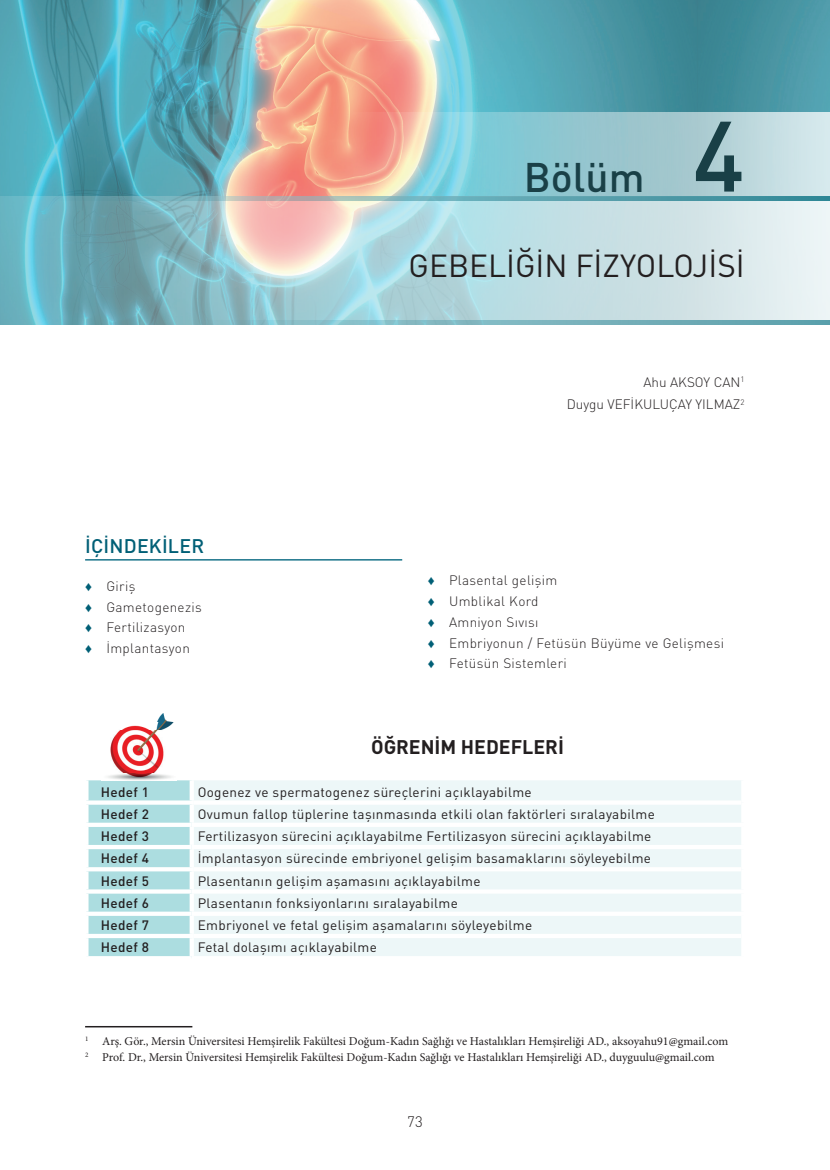
<style>
.page{position:relative;width:830px;height:1170px;background:#fff}
.page>*{position:absolute;margin:0;border:0;box-sizing:border-box;transform-origin:0 0}
.t1{font:500 98.1px "DIN Pro";color:#194047}
.t2{font:500 40.8px "DIN Pro";color:#194047}
.t3{font:31.5px "DIN Pro";color:#231f20}
.t4{font:700 19.5px "DIN Pro";color:#231f20}
.t5{font:500 19.5px "DIN Pro";letter-spacing:.01em;color:#005f76}
.t6{font:300 15px "DIN Pro";color:#231f20}
.t7{font:13.5px "DIN Pro";letter-spacing:.025em;color:#231f20}
.t8{font:300 13.5px/20.7px "DIN Pro";letter-spacing:.025em;color:#231f20}
.t9{font:500 13.5px "DIN Pro";letter-spacing:.025em;color:#231f20}
.t10{font:300 13.5px/22.5px "DIN Pro";color:#231f20;text-align:right}
.t11{font:12px/16.5px "Minion Pro";color:#231f20}
.s1{font-family:"Times New Roman";font-weight:400;color:#005f76}
</style>
<div class="page">
<img style="left:0;top:0;width:829px;height:196px">
<svg style="left:0;top:196px;width:829px;height:129px;background:#b0d0d6"></svg>
<svg style="left:304px;top:112px;width:525px;height:84px;background:#b2c7c7"></svg>
<svg style="left:51px;top:320px;width:778px;height:5px;background:#77b2bc"></svg>
<svg style="left:51px;top:196px;width:778px;height:5px;background:#6fa6af"></svg>
<hr style="left:85px;top:1025px;width:107px;height:2px;background:#231f20">
<div style="left:88px;top:780px;width:101px;height:176px;background:#acdde0"></div>
<div style="left:194px;top:780px;width:546px;height:176px;background:#edf7f8"></div>
<svg style="left:86px;top:800px;width:106px;height:4px"></svg>
<svg style="left:86px;top:822px;width:106px;height:4px"></svg>
<div style="left:84px;top:844px;width:108px;height:5px;background:#fff"></div>
<svg style="left:87px;top:867px;width:104px;height:4px"></svg>
<svg style="left:86px;top:889px;width:106px;height:4px"></svg>
<svg style="left:86px;top:911px;width:106px;height:4px"></svg>
<div style="left:84px;top:933px;width:110px;height:5px;background:#fff"></div>
<svg style="left:194px;top:822px;width:547px;height:4px"></svg>
<div style="left:192px;top:844px;width:553px;height:5px;background:#fff"></div>
<hr style="left:192px;top:889px;width:553px;height:4px;background:#fff">
<hr style="left:192px;top:911px;width:553px;height:4px;background:#fff">
<hr style="left:194px;top:800px;width:546px;height:4px;background:#fff">
<hr style="left:194px;top:867px;width:546px;height:4px;background:#fff">
<div style="left:194px;top:933px;width:546px;height:5px;background:#fff"></div>
<img style="left:108px;top:772px;width:63px;height:8px">
<img style="left:110px;top:730px;width:54px;height:42px">
<img style="left:122px;top:721px;width:52px;height:9px">
<img style="left:158px;top:713px;width:9px;height:8px">
<hr style="left:85px;top:559px;width:317px;height:1px;background:#1b748b">
<h2 class="t2" style="left:523px;top:149px;width:122px">Bölüm</h2>
<h1 class="t1" style="left:692px;top:89px;width:54px">4</h1>
<h3 class="t3" style="left:408px;top:244px;width:337px">GEBELİĞİN FİZYOLOJİSİ</h3>
<p class="t10" style="left:566px;top:370px;width:179px">Ahu AKSOY CAN<sup>1<br></sup>Duygu VEFİKULUÇAY YILMAZ<sup>2</sup></p>
<h3 class="t5" style="left:85px;top:532px;width:120px">İÇİNDEKİLER</h3>
<p class="t8" style="left:85px;top:575px;width:118px"><span class="s1">♦</span> Giriş<br><span class="s1">♦</span> Gametogenezis <span class="s1">♦</span> Fertilizasyon<br><span class="s1">♦</span> İmplantasyon</p>
<p class="t8" style="left:427px;top:569px;width:297px"><span class="s1">♦</span> Plasental gelişim<br><span class="s1">♦</span> Umblikal Kord<br><span class="s1">♦</span> Amniyon Sıvısı<br><span class="s1">♦</span> Embriyonun / Fetüsün Büyüme ve Gelişmesi <span class="s1">♦</span> Fetüsün Sistemleri</p>
<h3 class="t4" style="left:371px;top:733px;width:194px">ÖĞRENİM HEDEFLERİ</h3>
<p class="t9" style="left:101px;top:782px;width:50px">Hedef 1</p>
<p class="t7" style="left:197px;top:782px;width:335px">Oogenez ve spermatogenez süreçlerini açıklayabilme</p>
<p class="t9" style="left:101px;top:804px;width:50px">Hedef 2</p>
<p class="t7" style="left:197px;top:804px;width:458px">Ovumun fallop tüplerine taşınmasında etkili olan faktörleri sıralayabilme</p>
<p class="t9" style="left:101px;top:827px;width:50px">Hedef 3</p>
<p class="t7" style="left:197px;top:827px;width:455px">Fertilizasyon sürecini açıklayabilme Fertilizasyon sürecini açıklayabilme</p>
<p class="t9" style="left:101px;top:849px;width:50px">Hedef 4</p>
<p class="t7" style="left:197px;top:849px;width:454px">İmplantasyon sürecinde embriyonel gelişim basamaklarını söyleyebilme</p>
<p class="t9" style="left:101px;top:871px;width:50px">Hedef 5</p>
<p class="t7" style="left:197px;top:871px;width:284px">Plasentanın gelişim aşamasını açıklayabilme</p>
<p class="t9" style="left:101px;top:893px;width:50px">Hedef 6</p>
<p class="t7" style="left:197px;top:893px;width:261px">Plasentanın fonksiyonlarını sıralayabilme</p>
<p class="t9" style="left:101px;top:915px;width:50px">Hedef 7</p>
<p class="t7" style="left:197px;top:915px;width:336px">Embriyonel ve fetal gelişim aşamalarını söyleyebilme</p>
<p class="t9" style="left:101px;top:938px;width:50px">Hedef 8</p>
<p class="t7" style="left:197px;top:938px;width:181px">Fetal dolaşımı açıklayabilme</p>
<p class="t11" style="left:85px;top:1032px;width:644px"><sup>1</sup> Arş. Gör., Mersin Üniversitesi Hemşirelik Fakültesi Doğum-Kadın Sağlığı ve Hastalıkları Hemşireliği AD., aksoyahu91@gmail.com<br><sup>2</sup> Prof. Dr., Mersin Üniversitesi Hemşirelik Fakültesi Doğum-Kadın Sağlığı ve Hastalıkları Hemşireliği AD., duyguulu@gmail.com</p>
<p class="t6" style="left:407px;top:1111px;width:17px">73</p>
</div>
